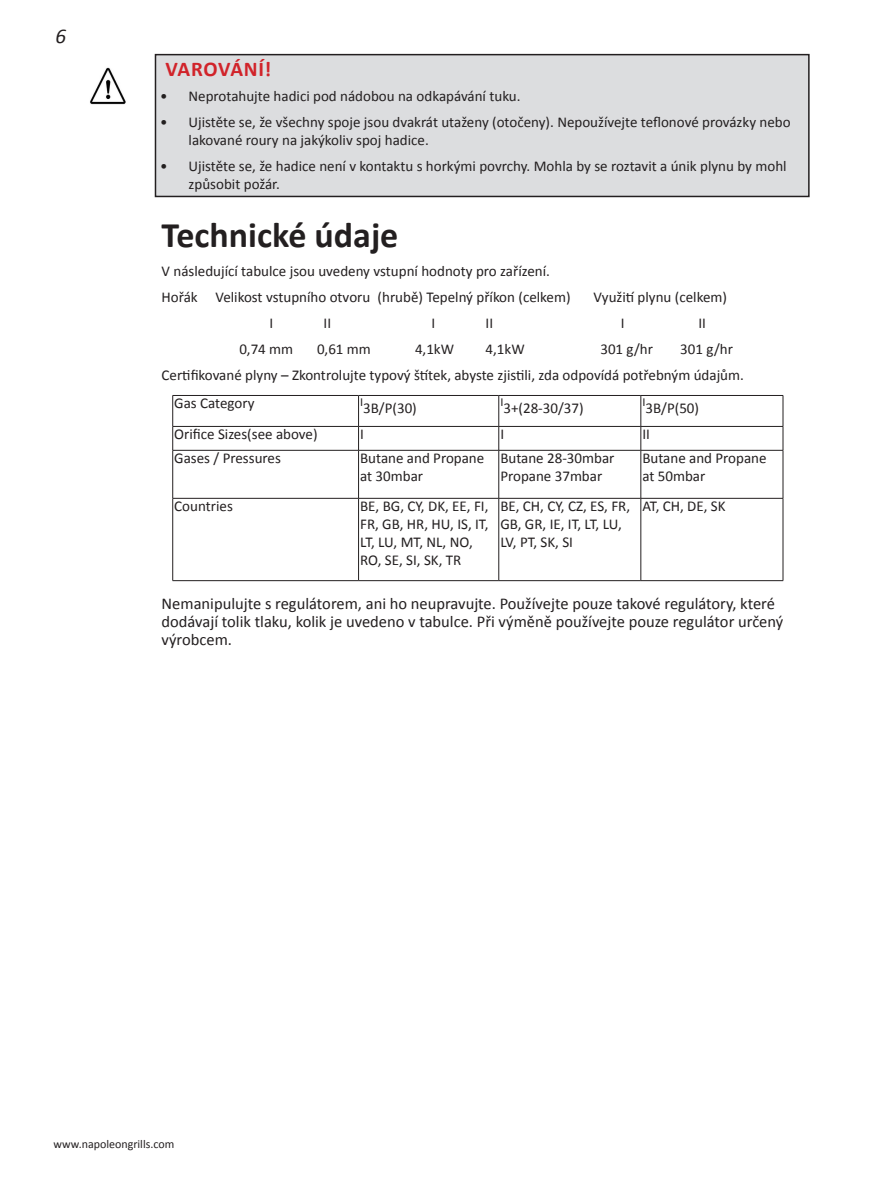
<style>
.page{position:relative;width:891px;height:1188px;background:#fff}
.page>*{position:absolute;margin:0;border:0;box-sizing:border-box;transform-origin:0 0}
.t1{font:700 36px "Calibri";color:#231f20}
.t2{font:700 21px "Calibri";letter-spacing:.03em;color:#d1232a}
.t3{font:italic 21px "Calibri";color:#231f20}
.t4{font:16.5px/18px "Calibri";color:#231f20}
.t5{font:15px/18px "Calibri";color:#231f20}
.t6{font:12.3px "Calibri";color:#231f20}
.t7{font:12px "Calibri";color:#231f20}
</style>
<div class="page">
<div style="left:155px;top:55px;width:654px;height:141px;background:#dcdddf"></div>
<div style="left:155px;top:54px;width:655px;height:143px;border:2px solid #231f20"></div>
<hr style="left:173px;top:395px;width:186px;height:1px;background:#231f20">
<hr style="left:172px;top:396px;width:1px;height:30px;background:#231f20">
<hr style="left:359px;top:395px;width:140px;height:1px;background:#231f20">
<hr style="left:358px;top:396px;width:1px;height:30px;background:#231f20">
<hr style="left:499px;top:395px;width:142px;height:1px;background:#231f20">
<hr style="left:499px;top:396px;width:1px;height:30px;background:#231f20">
<hr style="left:641px;top:395px;width:142px;height:1px;background:#231f20">
<hr style="left:641px;top:396px;width:1px;height:30px;background:#231f20">
<hr style="left:783px;top:396px;width:1px;height:30px;background:#231f20">
<hr style="left:173px;top:426px;width:186px;height:1px;background:#231f20">
<svg style="left:172px;top:427px;width:1px;height:23px"></svg>
<hr style="left:359px;top:426px;width:140px;height:1px;background:#231f20">
<svg style="left:358px;top:427px;width:1px;height:23px"></svg>
<hr style="left:499px;top:426px;width:142px;height:1px;background:#231f20">
<svg style="left:499px;top:427px;width:1px;height:23px"></svg>
<hr style="left:641px;top:426px;width:142px;height:1px;background:#231f20">
<svg style="left:641px;top:427px;width:1px;height:23px"></svg>
<svg style="left:783px;top:427px;width:1px;height:23px"></svg>
<hr style="left:173px;top:450px;width:186px;height:1px;background:#231f20">
<hr style="left:172px;top:451px;width:1px;height:47px;background:#231f20">
<hr style="left:359px;top:450px;width:140px;height:1px;background:#231f20">
<hr style="left:358px;top:451px;width:1px;height:47px;background:#231f20">
<hr style="left:499px;top:450px;width:142px;height:1px;background:#231f20">
<hr style="left:499px;top:451px;width:1px;height:47px;background:#231f20">
<hr style="left:641px;top:450px;width:142px;height:1px;background:#231f20">
<hr style="left:641px;top:451px;width:1px;height:47px;background:#231f20">
<hr style="left:783px;top:451px;width:1px;height:47px;background:#231f20">
<hr style="left:173px;top:498px;width:186px;height:1px;background:#231f20">
<hr style="left:172px;top:499px;width:1px;height:81px;background:#231f20">
<hr style="left:359px;top:498px;width:140px;height:1px;background:#231f20">
<hr style="left:358px;top:499px;width:1px;height:81px;background:#231f20">
<hr style="left:499px;top:498px;width:142px;height:1px;background:#231f20">
<hr style="left:499px;top:499px;width:1px;height:81px;background:#231f20">
<hr style="left:641px;top:498px;width:142px;height:1px;background:#231f20">
<hr style="left:641px;top:499px;width:1px;height:81px;background:#231f20">
<hr style="left:783px;top:499px;width:1px;height:81px;background:#231f20">
<hr style="left:173px;top:580px;width:186px;height:1px;background:#231f20">
<hr style="left:359px;top:580px;width:140px;height:1px;background:#231f20">
<hr style="left:499px;top:580px;width:142px;height:1px;background:#231f20">
<hr style="left:641px;top:580px;width:142px;height:1px;background:#231f20">
<img style="left:90px;top:67px;width:36px;height:38px">
<h2 class="t3" style="left:56px;top:22px;width:12px">6</h2>
<h2 class="t2" style="left:165px;top:56px;width:107px">VAROVÁNÍ!</h2>
<p class="t5" style="left:160px;top:87px;width:362px">• Neprotahujte hadici pod nádobou na odkapávání tuku.</p>
<p class="t5" style="left:189px;top:113px;width:604px;text-indent:-28px">• Ujistěte se, že všechny spoje jsou dvakrát utaženy (otočeny). Nepoužívejte teflonové provázky nebo lakované roury na jakýkoliv spoj hadice.</p>
<p class="t5" style="left:189px;top:157px;width:600px;text-indent:-28px">• Ujistěte se, že hadice není v kontaktu s horkými povrchy. Mohla by se roztavit a únik plynu by mohl způsobit požár.</p>
<h1 class="t1" style="left:162px;top:212px;width:238px">Technické údaje</h1>
<p class="t5" style="left:162px;top:258px;width:411px;line-height:26.1px">V následující tabulce jsou uvedeny vstupní hodnoty pro zařízení.<br>Hořák Velikost vstupního otvoru (hrubě) Tepelný příkon (celkem)</p>
<p class="t5" style="left:594px;top:288px;width:135px">Využití plynu (celkem)</p>
<p class="t5" style="left:270px;top:314px;width:5px">I</p>
<p class="t5" style="left:324px;top:314px;width:9px">II</p>
<p class="t5" style="left:432px;top:314px;width:5px">I</p>
<p class="t5" style="left:486px;top:314px;width:9px">II</p>
<p class="t5" style="left:621px;top:314px;width:5px">I</p>
<p class="t5" style="left:698px;top:314px;width:9px">II</p>
<p class="t5" style="left:239px;top:340px;width:55px">0,74 mm</p>
<p class="t5" style="left:317px;top:340px;width:55px">0,61 mm</p>
<p class="t5" style="left:415px;top:340px;width:41px">4,1kW</p>
<p class="t5" style="left:486px;top:340px;width:41px">4,1kW</p>
<p class="t5" style="left:600px;top:340px;width:54px">301 g/hr</p>
<p class="t5" style="left:162px;top:336px;width:584px;line-height:26.1px;text-indent:519px">301 g/hr<br>Certifikované plyny – Zkontrolujte typový štítek, abyste zjistili, zda odpovídá potřebným údajům.</p>
<p class="t5" style="left:174px;top:394px;width:82px">Gas Category</p>
<p class="t6" style="left:360px;top:394px;width:5px">I</p>
<p class="t5" style="left:363px;top:399px;width:55px">3B/P(30)</p>
<p class="t6" style="left:500px;top:394px;width:5px">I</p>
<p class="t5" style="left:503px;top:399px;width:82px">3+(28-30/37)</p>
<p class="t6" style="left:642px;top:394px;width:5px">I</p>
<p class="t5" style="left:646px;top:399px;width:55px">3B/P(50)</p>
<p class="t5" style="left:174px;top:425px;width:145px">Orifice Sizes(see above)</p>
<p class="t5" style="left:360px;top:425px;width:5px">I</p>
<p class="t5" style="left:500px;top:425px;width:5px">I</p>
<p class="t5" style="left:642px;top:425px;width:9px">II</p>
<p class="t5" style="left:174px;top:449px;width:108px">Gases / Pressures</p>
<p class="t5" style="left:360px;top:449px;width:126px">Butane and Propane at 30mbar</p>
<p class="t5" style="left:500px;top:449px;width:116px">Butane 28-30mbar<br>Propane 37mbar</p>
<p class="t5" style="left:642px;top:449px;width:126px">Butane and Propane at 50mbar</p>
<p class="t5" style="left:174px;top:497px;width:60px">Countries</p>
<p class="t5" style="left:360px;top:497px;width:130px">BE, BG, CY, DK, EE, FI,<br>FR, GB, HR, HU, IS, IT,<br>LT, LU, MT, NL, NO,<br>RO, SE, SI, SK, TR</p>
<p class="t5" style="left:500px;top:497px;width:131px">BE, CH, CY, CZ, ES, FR,<br>GB, GR, IE, IT, LT, LU,<br>LV, PT, SK, SI</p>
<p class="t5" style="left:642px;top:497px;width:85px">AT, CH, DE, SK</p>
<p class="t4" style="left:162px;top:595px;width:623px">Nemanipulujte s regulátorem, ani ho neupravujte. Používejte pouze takové regulátory, které dodávají tolik tlaku, kolik je uvedeno v tabulce. Při výměně používejte pouze regulátor určený výrobcem.</p>
<p class="t7" style="left:54px;top:1136px;width:122px">www.napoleongrills.com</p>
</div>
